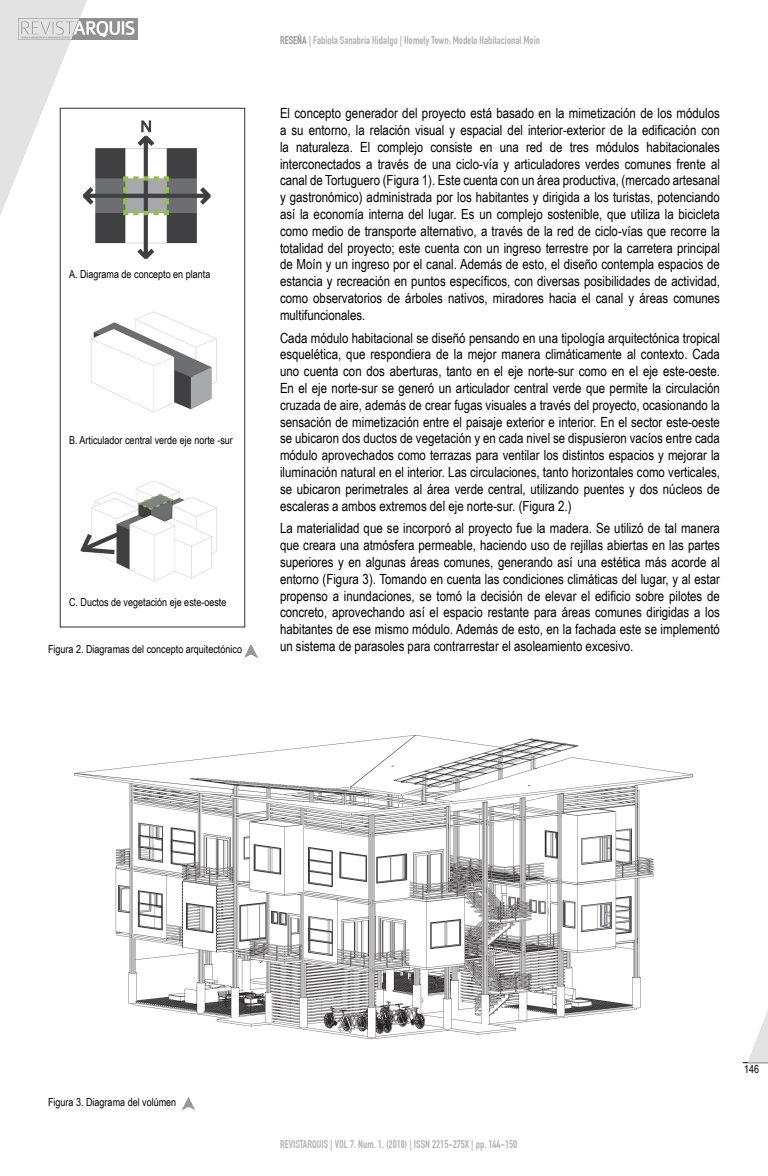
<style>
.page{position:relative;width:768px;height:1176px;background:#fff}
.page>*{position:absolute;margin:0;border:0;box-sizing:border-box;transform-origin:0 0}
.t1{font:14px/16.8px "Arial Narrow";color:#000;text-align:justify}
.t2{font:11px "Arial Narrow";color:#000}
.t3{font:700 11px "DIN Condensed";color:#b5b3b2}
.s1{color:#969696}
</style>
<div class="page">
<img style="left:87px;top:18px;width:51px;height:21px">
<img style="left:90px;top:311px;width:127px;height:102px">
<div style="left:60px;top:108px;width:185px;height:519px;border:1px solid #313131"></div>
<img style="left:80px;top:481px;width:137px;height:101px">
<svg style="left:743px;top:1010px;width:25px;height:53px"></svg>
<svg style="left:0;top:0;width:87px;height:216px"></svg>
<svg style="left:245px;top:645px;width:12px;height:12px"></svg>
<img style="left:74px;top:735px;width:620px;height:305px">
<svg style="left:182px;top:1098px;width:12px;height:12px"></svg>
<img style="left:69px;top:117px;width:142px;height:143px">
<p class="t2" style="left:69px;top:268px;width:143px">A. Diagrama de concepto en planta</p>
<p class="t2" style="left:69px;top:434px;width:165px">B. Articulador central verde eje norte -sur</p>
<p class="t2" style="left:69px;top:596px;width:159px">C. Ductos de vegetación eje este-oeste</p>
<p class="t2" style="left:48px;top:643px;width:196px">Figura 2. Diagramas del concepto arquitectónico</p>
<p class="t3" style="left:280px;top:36px;width:262px"><span class="s1">RESEÑA</span> | Fabiola Sanabria Hidalgo | Homely Town: Modelo Habitacional Moín</p>
<p class="t1" style="left:280px;top:105px;width:441px">El concepto generador del proyecto está basado en la mimetización de los módulos a su entorno, la relación visual y espacial del interior-exterior de la edificación con la naturaleza. El complejo consiste en una red de tres módulos habitacionales interconectados a través de una ciclo-vía y articuladores verdes comunes frente al canal de Tortuguero (Figura 1). Este cuenta con un área productiva, (mercado artesanal y gastronómico) administrada por los habitantes y dirigida a los turistas, potenciando así la economía interna del lugar. Es un complejo sostenible, que utiliza la bicicleta como medio de transporte alternativo, a través de la red de ciclo-vías que recorre la totalidad del proyecto; este cuenta con un ingreso terrestre por la carretera principal de Moín y un ingreso por el canal. Además de esto, el diseño contempla espacios de estancia y recreación en puntos específicos, con diversas posibilidades de actividad, como observatorios de árboles nativos, miradores hacia el canal y áreas comunes multifuncionales.</p>
<p class="t1" style="left:280px;top:329px;width:442px">Cada módulo habitacional se diseñó pensando en una tipología arquitectónica tropical esquelética, que respondiera de la mejor manera climáticamente al contexto. Cada uno cuenta con dos aberturas, tanto en el eje norte-sur como en el eje este-oeste.<br>En el eje norte-sur se generó un articulador central verde que permite la circulación cruzada de aire, además de crear fugas visuales a través del proyecto, ocasionando la sensación de mimetización entre el paisaje exterior e interior. En el sector este-oeste se ubicaron dos ductos de vegetación y en cada nivel se dispusieron vacíos entre cada módulo aprovechados como terrazas para ventilar los distintos espacios y mejorar la iluminación natural en el interior. Las circulaciones, tanto horizontales como verticales, se ubicaron perimetrales al área verde central, utilizando puentes y dos núcleos de escaleras a ambos extremos del eje norte-sur. (Figura 2.)</p>
<p class="t1" style="left:280px;top:520px;width:441px">La materialidad que se incorporó al proyecto fue la madera. Se utilizó de tal manera que creara una atmósfera permeable, haciendo uso de rejillas abiertas en las partes superiores y en algunas áreas comunes, generando así una estética más acorde al entorno (Figura 3). Tomando en cuenta las condiciones climáticas del lugar, y al estar propenso a inundaciones, se tomó la decisión de elevar el edificio sobre pilotes de concreto, aprovechando así el espacio restante para áreas comunes dirigidas a los habitantes de ese mismo módulo. Además de esto, en la fachada este se implementó un sistema de parasoles para contrarrestar el asoleamiento excesivo.</p>
<p class="t2" style="left:48px;top:1096px;width:130px">Figura 3. Diagrama del volúmen</p>
<p class="t3" style="left:280px;top:1140px;width:239px">REVISTARQUIS | VOL 7, Num. 1, (2018) | ISSN 2215-275X | pp. 144-150</p>
<p class="t2" style="left:744px;top:1062px;width:17px">146</p>
</div>
